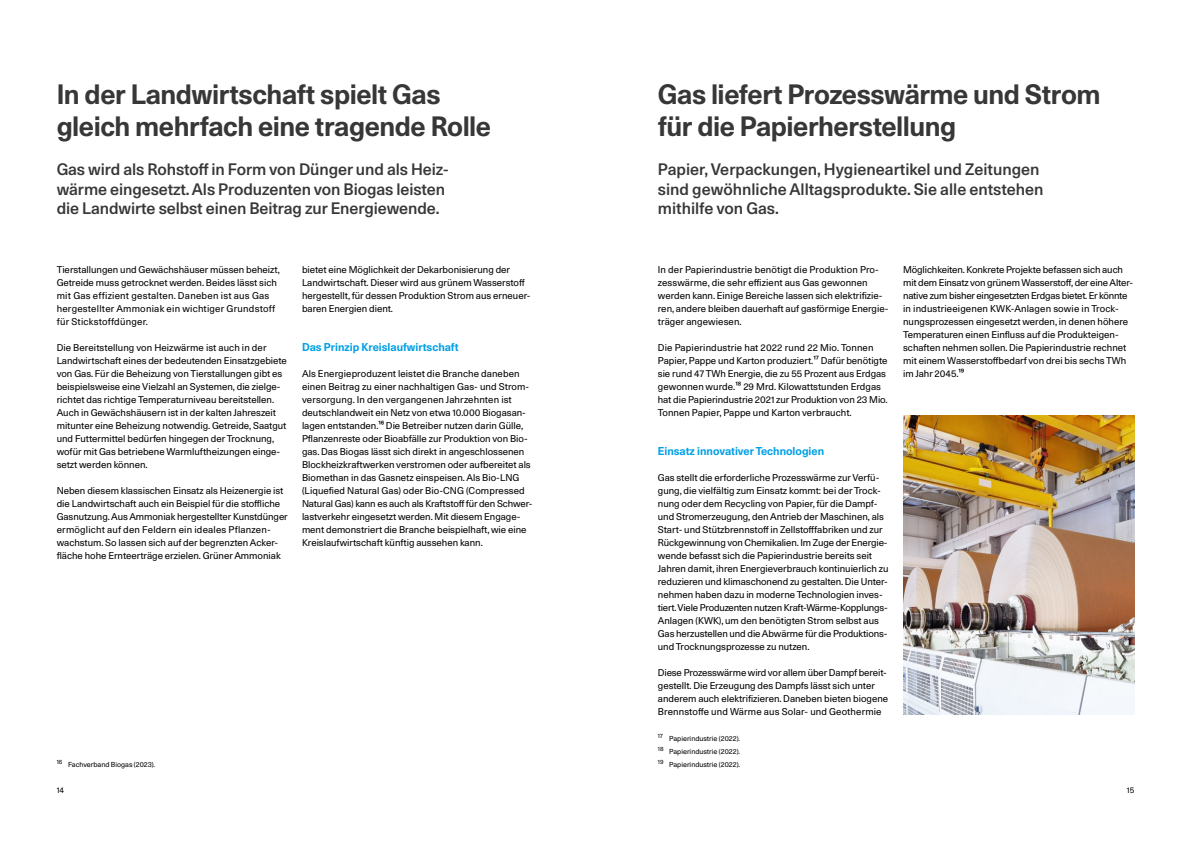
<style>
.page{position:relative;width:1191px;height:842px;background:#fff}
.page>*{position:absolute;margin:0;border:0;box-sizing:border-box;transform-origin:0 0}
.DE_Headline_Bold_27{font:700 27px/32.5px "Unica 77 LL";letter-spacing:-.015em;color:#373737}
.DE_Subheadline_Mediu{font:500 16px/19.5px "Unica 77 LL";letter-spacing:-.005em;color:#373737}
.DE_Subhead_11pt_Sky{font:700 11px "Unica 77 LL";color:#00a0e6}
.DE_Fließtext_9_5pt{font:9.5px/13px "Unica 77 LL";color:#000}
.t1{font:8px "Unica 77 LL";color:#000}
.t2{font:7px "Unica 77 LL";color:#000}
.s1{font-weight:500}
</style>
<div class="page">
<img style="left:903px;top:416px;width:231px;height:299px">
<p class="DE_Headline_Bold_27" style="left:57px;top:77px;width:436px">In der Landwirtschaft spielt Gas gleich mehrfach eine tragende Rolle</p>
<p class="DE_Subheadline_Mediu" style="left:57px;top:159px;width:394px">Gas wird als Rohstoff in Form von Dünger und als Heiz&shy;wärme eingesetzt. Als Produzenten von Biogas leisten die Landwirte selbst einen Beitrag zur Energiewende.</p>
<p class="DE_Fließtext_9_5pt" style="left:57px;top:263px;width:225px">Tierstallungen und Gewächshäuser müssen beheizt, Getreide muss getrocknet werden. Beides lässt sich mit Gas effizient gestalten. Daneben ist aus Gas hergestellter Ammoniak ein wichtiger Grundstoff für Stickstoffdünger.</p>
<p class="DE_Fließtext_9_5pt" style="left:57px;top:341px;width:232px">Die Bereitstellung von Heizwärme ist auch in der Landwirtschaft eines der bedeutenden Einsatzgebiete von Gas. Für die Beheizung von Tierstallungen gibt es beispielsweise eine Vielzahl an Systemen, die zielge&shy;richtet das richtige Temperaturniveau bereitstellen.<br>Auch in Gewächshäusern ist in der kalten Jahreszeit mitunter eine Beheizung notwendig. Getreide, Saatgut und Futtermittel bedürfen hingegen der Trocknung, wofür mit Gas betriebene Warmluftheizungen einge&shy;setzt werden können.</p>
<p class="DE_Fließtext_9_5pt" style="left:57px;top:484px;width:233px">Neben diesem klassischen Einsatz als Heizenergie ist die Landwirtschaft auch ein Beispiel für die stoffliche Gasnutzung. Aus Ammoniak hergestellter Kunstdünger ermöglicht auf den Feldern ein ideales Pflanzen&shy;wachstum. So lassen sich auf der begrenzten Acker&shy;fläche hohe Ernteerträge erzielen. Grüner Ammoniak</p>
<p class="DE_Fließtext_9_5pt" style="left:302px;top:263px;width:230px">bietet eine Möglichkeit der Dekarbonisierung der Landwirtschaft. Dieser wird aus grünem Wasserstoff hergestellt, für dessen Produktion Strom aus erneuer&shy;baren Energien dient.</p>
<p class="DE_Subhead_11pt_Sky" style="left:302px;top:339px;width:158px">Das Prinzip Kreislaufwirtschaft</p>
<p class="DE_Fließtext_9_5pt" style="left:302px;top:367px;width:232px">Als Energieproduzent leistet die Branche daneben einen Beitrag zu einer nachhaltigen Gas- und Strom&shy;versorgung. In den vergangenen Jahrzehnten ist deutschlandweit ein Netz von etwa 10.000 Biogasan&shy;lagen entstanden.<span class="s1">16</span> Die Betreiber nutzen darin Gülle, Pflanzenreste oder Bioabfälle zur Produktion von Bio&shy;gas. Das Biogas lässt sich direkt in angeschlossenen Blockheizkraftwerken verstromen oder aufbereitet als Biomethan in das Gasnetz einspeisen. Als Bio-LNG (Liquefied Natural Gas) oder Bio-CNG (Compressed Natural Gas) kann es auch als Kraftstoff für den Schwer&shy;lastverkehr eingesetzt werden. Mit diesem Engage&shy;ment demonstriert die Branche beispielhaft, wie eine Kreislaufwirtschaft künftig aussehen kann.</p>
<p class="t2" style="left:57px;top:760px;width:100px"><sup>16</sup> Fachverband Biogas (2023).</p>
<p class="DE_Headline_Bold_27" style="left:658px;top:77px;width:444px">Gas liefert Prozesswärme und Strom für die Papierherstellung</p>
<p class="DE_Subheadline_Mediu" style="left:658px;top:159px;width:387px">Papier, Verpackungen, Hygieneartikel und Zeitungen sind gewöhnliche Alltagsprodukte. Sie alle entstehen mithilfe von Gas.</p>
<p class="DE_Fließtext_9_5pt" style="left:658px;top:263px;width:232px">In der Papierindustrie benötigt die Produktion Pro&shy;zesswärme, die sehr effizient aus Gas gewonnen werden kann. Einige Bereiche lassen sich elektrifizie&shy;ren, andere bleiben dauerhaft auf gasförmige Energie&shy;träger angewiesen.</p>
<p class="DE_Fließtext_9_5pt" style="left:658px;top:341px;width:231px">Die Papierindustrie hat 2022 rund 22 Mio. Tonnen Papier, Pappe und Karton produziert.<span class="s1">17</span> Dafür benötigte sie rund 47 TWh Energie, die zu 55 Prozent aus Erdgas gewonnen wurde.<span class="s1">18</span> 29 Mrd. Kilowattstunden Erdgas hat die Papierindustrie 2021 zur Produktion von 23 Mio.<br>Tonnen Papier, Pappe und Karton verbraucht.</p>
<p class="DE_Subhead_11pt_Sky" style="left:658px;top:443px;width:168px">Einsatz innovativer Technologien</p>
<p class="DE_Fließtext_9_5pt" style="left:658px;top:471px;width:232px">Gas stellt die erforderliche Prozesswärme zur Verfü&shy;gung, die vielfältig zum Einsatz kommt: bei der Trock&shy;nung oder dem Recycling von Papier, für die Dampf&shy;und Stromerzeugung, den Antrieb der Maschinen, als Start- und Stützbrennstoff in Zellstofffabriken und zur Rückgewinnung von Chemikalien. Im Zuge der Energie&shy;wende befasst sich die Papierindustrie bereits seit Jahren damit, ihren Energieverbrauch kontinuierlich zu reduzieren und klimaschonend zu gestalten. Die Unter&shy;nehmen haben dazu in moderne Technologien inves&shy;tiert. Viele Produzenten nutzen Kraft-Wärme-Kopplungs-Anlagen (KWK), um den benötigten Strom selbst aus Gas herzustellen und die Abwärme für die Produktions&shy;und Trocknungsprozesse zu nutzen.</p>
<p class="DE_Fließtext_9_5pt" style="left:658px;top:666px;width:232px">Diese Prozesswärme wird vor allem über Dampf bereit&shy;gestellt. Die Erzeugung des Dampfs lässt sich unter anderem auch elektrifizieren. Daneben bieten biogene Brennstoffe und Wärme aus Solar- und Geothermie</p>
<p class="t2" style="left:658px;top:734px;width:84px"><sup>17</sup> Papierindustrie (2022).</p>
<p class="t2" style="left:658px;top:747px;width:84px"><sup>18</sup> Papierindustrie (2022).</p>
<p class="t2" style="left:658px;top:760px;width:84px"><sup>19</sup> Papierindustrie (2022).</p>
<p class="DE_Fließtext_9_5pt" style="left:903px;top:263px;width:231px">Möglichkeiten. Konkrete Projekte befassen sich auch mit dem Einsatz von grünem Wasserstoff, der eine Alter&shy;native zum bisher eingesetzten Erdgas bietet. Er könnte in industrieeigenen KWK-Anlagen sowie in Trock&shy;nungsprozessen eingesetzt werden, in denen höhere Temperaturen einen Einfluss auf die Produkteigen&shy;schaften nehmen sollen. Die Papierindustrie rechnet mit einem Wasserstoffbedarf von drei bis sechs TWh im Jahr 2045.<span class="s1">19</span></p>
<p class="t1" style="left:57px;top:785px;width:9px">14</p>
<p class="t1" style="left:1126px;top:785px;width:9px">15</p>
</div>
